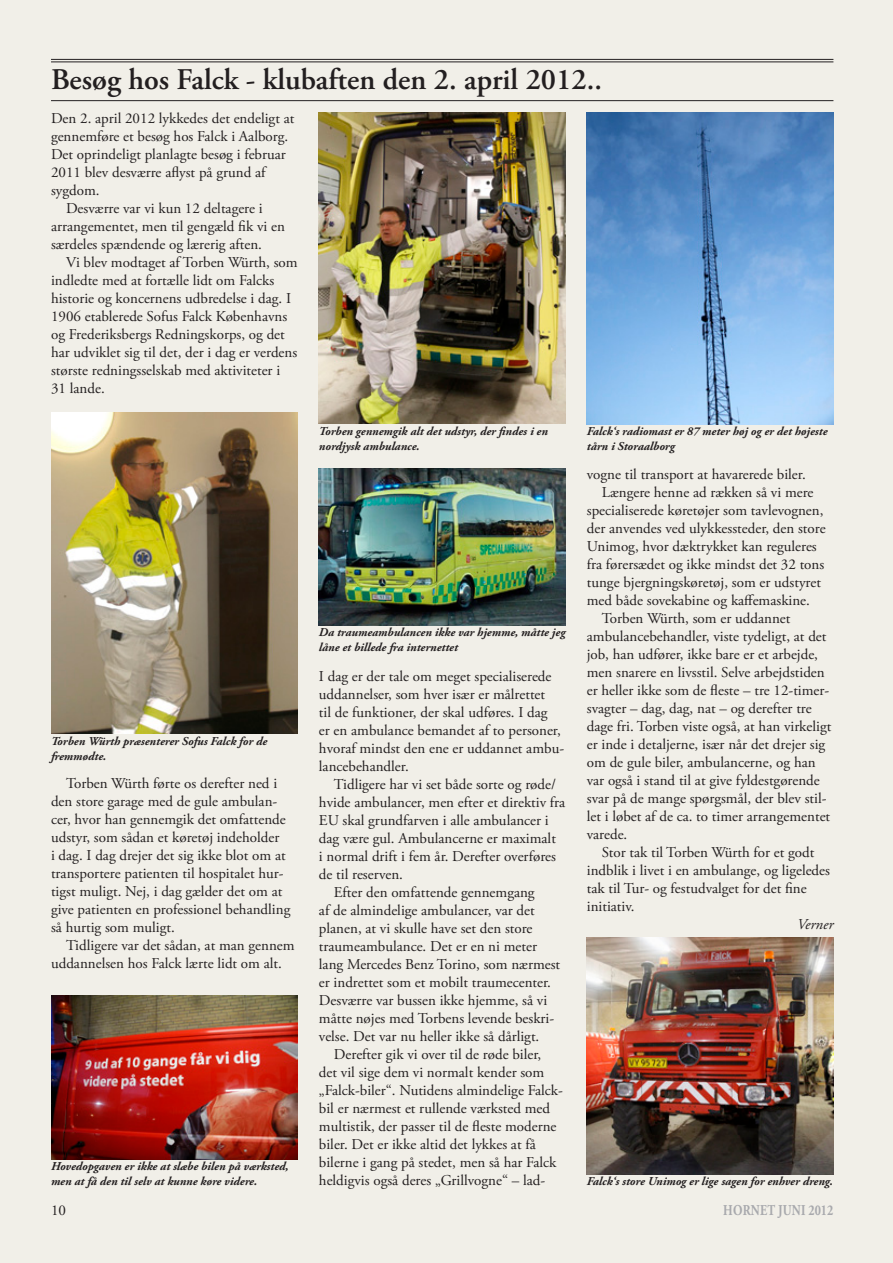
<style>
.page{position:relative;width:893px;height:1263px;background:#f1efe8}
.page>*{position:absolute;margin:0;border:0;box-sizing:border-box;transform-origin:0 0}
.t1{font:600 30px "Adobe Garamond Pro";color:#231f20}
.t2{font:15px/18px "Adobe Garamond Pro";color:#231f20}
.t3{font:700 15px "Adobe Garamond Pro";letter-spacing:.015em;color:#a8a9ad;scale:.8 1}
.t4{font:italic 15px "Adobe Garamond Pro";color:#231f20}
.t5{font:italic 700 12px/15px "Adobe Garamond Pro";color:#231f20}
</style>
<div class="page">
<hr style="left:51px;top:59px;width:782px;height:1px;background:#231f20">
<hr style="left:51px;top:62px;width:782px;height:1px;background:#231f20">
<hr style="left:51px;top:100px;width:782px;height:1px;background:#231f20">
<img style="left:51px;top:412px;width:247px;height:322px">
<img style="left:319px;top:113px;width:247px;height:311px">
<img style="left:587px;top:113px;width:246px;height:311px">
<img style="left:319px;top:469px;width:247px;height:156px">
<img style="left:587px;top:938px;width:246px;height:236px">
<img style="left:51px;top:995px;width:247px;height:164px">
<h1 class="t1" style="left:51px;top:62px;width:553px">Besøg hos Falck - klubaften den 2. april 2012..</h1>
<p class="t2" style="left:51px;top:109px;width:245px">Den 2. april 2012 lykkedes det endeligt at</p>
<p class="t2" style="left:51px;top:127px;width:239px">gennemføre et besøg hos Falck i Aalborg.</p>
<p class="t2" style="left:51px;top:145px;width:236px">Det oprindeligt planlagte besøg i februar</p>
<p class="t2" style="left:51px;top:163px;width:216px">2011 blev desværre aflyst på grund af</p>
<p class="t2" style="left:51px;top:181px;width:50px">sygdom.</p>
<p class="t2" style="left:66px;top:199px;width:198px">Desværre var vi kun 12 deltagere i</p>
<p class="t2" style="left:51px;top:217px;width:235px">arrangementet, men til gengæld fik vi en</p>
<p class="t2" style="left:51px;top:235px;width:212px">særdeles spændende og lærerig aften.</p>
<p class="t2" style="left:66px;top:253px;width:233px">Vi blev modtaget af Torben Würth, som</p>
<p class="t2" style="left:51px;top:271px;width:225px">indledte med at fortælle lidt om Falcks</p>
<p class="t2" style="left:51px;top:289px;width:242px">historie og koncernens udbredelse i dag. I</p>
<p class="t2" style="left:51px;top:307px;width:238px">1906 etablerede Sofus Falck Københavns</p>
<p class="t2" style="left:51px;top:325px;width:235px">og Frederiksbergs Redningskorps, og det</p>
<p class="t2" style="left:51px;top:343px;width:248px">har udviklet sig til det, der i dag er verdens</p>
<p class="t2" style="left:51px;top:361px;width:231px">største redningsselskab med aktiviteter i</p>
<p class="t2" style="left:51px;top:379px;width:55px">31 lande.</p>
<p class="t5" style="left:51px;top:734px;width:218px">Torben Würth præsenterer Sofus Falck for de fremmødte.</p>
<p class="t2" style="left:51px;top:775px;width:241px;text-indent:15px">Torben Würth førte os derefter ned i den store garage med de gule ambulan&shy;cer, hvor han gennemgik det omfattende udstyr, som sådan et køretøj indeholder<br>i dag. I dag drejer det sig ikke blot om at transportere patienten til hospitalet hur&shy;tigst muligt. Nej, i dag gælder det om at give patienten en professionel behandling så hurtig som muligt.</p>
<p class="t2" style="left:51px;top:937px;width:245px;text-indent:15px">Tidligere var det sådan, at man gennem uddannelsen hos Falck lærte lidt om alt.</p>
<p class="t5" style="left:51px;top:1159px;width:239px">Hovedopgaven er ikke at slæbe bilen på værksted, men at få den til selv at kunne køre videre.</p>
<p class="t5" style="left:319px;top:424px;width:231px">Torben gennemgik alt det udstyr, der findes i en nordjysk ambulance.</p>
<p class="t5" style="left:319px;top:625px;width:248px">Da traumeambulancen ikke var hjemme, måtte jeg låne et billede fra internettet</p>
<p class="t2" style="left:319px;top:668px;width:247px">I dag er der tale om meget specialiserede uddannelser, som hver især er målrettet<br>til de funktioner, der skal udføres. I dag<br>er en ambulance bemandet af to personer, hvoraf mindst den ene er uddannet ambu&shy;lancebehandler.</p>
<p class="t2" style="left:334px;top:776px;width:224px">Tidligere har vi set både sorte og røde/</p>
<p class="t2" style="left:319px;top:794px;width:248px">hvide ambulancer, men efter et direktiv fra</p>
<p class="t2" style="left:319px;top:812px;width:231px">EU skal grundfarven i alle ambulancer i</p>
<p class="t2" style="left:319px;top:830px;width:238px">dag være gul. Ambulancerne er maximalt</p>
<p class="t2" style="left:319px;top:848px;width:239px">i normal drift i fem år. Derefter overføres</p>
<p class="t2" style="left:319px;top:866px;width:86px">de til reserven.</p>
<p class="t2" style="left:334px;top:884px;width:202px">Efter den omfattende gennemgang</p>
<p class="t2" style="left:319px;top:902px;width:217px">af de almindelige ambulancer, var det</p>
<p class="t2" style="left:319px;top:920px;width:215px">planen, at vi skulle have set den store</p>
<p class="t2" style="left:319px;top:938px;width:220px">traumeambulance. Det er en ni meter</p>
<p class="t2" style="left:319px;top:956px;width:243px">lang Mercedes Benz Torino, som nærmest</p>
<p class="t2" style="left:319px;top:974px;width:234px">er indrettet som et mobilt traumecenter.</p>
<p class="t2" style="left:319px;top:992px;width:230px">Desværre var bussen ikke hjemme, så vi</p>
<p class="t2" style="left:319px;top:1010px;width:237px">måtte nøjes med Torbens levende beskri-</p>
<p class="t2" style="left:319px;top:1028px;width:222px">velse. Det var nu heller ikke så dårligt.</p>
<p class="t2" style="left:334px;top:1046px;width:209px">Derefter gik vi over til de røde biler,</p>
<p class="t2" style="left:319px;top:1064px;width:227px">det vil sige dem vi normalt kender som</p>
<p class="t2" style="left:319px;top:1082px;width:245px">„Falck-biler“. Nutidens almindelige Falck-</p>
<p class="t2" style="left:319px;top:1100px;width:233px">bil er nærmest et rullende værksted med</p>
<p class="t2" style="left:319px;top:1118px;width:239px">multistik, der passer til de fleste moderne</p>
<p class="t2" style="left:319px;top:1136px;width:218px">biler. Det er ikke altid det lykkes at få</p>
<p class="t2" style="left:319px;top:1154px;width:239px">bilerne i gang på stedet, men så har Falck</p>
<p class="t2" style="left:319px;top:1172px;width:228px">heldigvis også deres „Grillvogne“ – lad-</p>
<p class="t5" style="left:587px;top:424px;width:242px">Falck‘s radiomast er 87 meter høj og er det højeste tårn i Storaalborg</p>
<p class="t2" style="left:587px;top:466px;width:220px">vogne til transport at havarerede biler.</p>
<p class="t2" style="left:602px;top:484px;width:213px">Længere henne ad rækken så vi mere</p>
<p class="t2" style="left:587px;top:502px;width:238px">specialiserede køretøjer som tavlevognen,</p>
<p class="t2" style="left:587px;top:520px;width:240px">der anvendes ved ulykkessteder, den store</p>
<p class="t2" style="left:587px;top:538px;width:231px">Unimog, hvor dæktrykket kan reguleres</p>
<p class="t2" style="left:587px;top:556px;width:239px">fra førersædet og ikke mindst det 32 tons</p>
<p class="t2" style="left:587px;top:574px;width:236px">tunge bjergningskøretøj, som er udstyret</p>
<p class="t2" style="left:587px;top:592px;width:225px">med både sovekabine og kaffemaskine.</p>
<p class="t2" style="left:602px;top:610px;width:190px">Torben Würth, som er uddannet</p>
<p class="t2" style="left:587px;top:628px;width:241px">ambulancebehandler, viste tydeligt, at det</p>
<p class="t2" style="left:587px;top:646px;width:233px">job, han udfører, ikke bare er et arbejde,</p>
<p class="t2" style="left:587px;top:664px;width:239px">men snarere en livsstil. Selve arbejdstiden</p>
<p class="t2" style="left:587px;top:682px;width:244px">er heller ikke som de fleste – tre 12-timer-</p>
<p class="t2" style="left:587px;top:700px;width:226px">svagter – dag, dag, nat – og derefter tre</p>
<p class="t2" style="left:587px;top:718px;width:246px">dage fri. Torben viste også, at han virkeligt</p>
<p class="t2" style="left:587px;top:736px;width:240px">er inde i detaljerne, især når det drejer sig</p>
<p class="t2" style="left:587px;top:754px;width:230px">om de gule biler, ambulancerne, og han</p>
<p class="t2" style="left:587px;top:772px;width:234px">var også i stand til at give fyldestgørende</p>
<p class="t2" style="left:587px;top:790px;width:241px">svar på de mange spørgsmål, der blev stil-</p>
<p class="t2" style="left:587px;top:808px;width:245px">let i løbet af de ca. to timer arrangementet</p>
<p class="t2" style="left:587px;top:826px;width:42px">varede.</p>
<p class="t2" style="left:602px;top:844px;width:214px">Stor tak til Torben Würth for et godt</p>
<p class="t2" style="left:587px;top:862px;width:245px">indblik i livet i en ambulange, og ligeledes</p>
<p class="t2" style="left:587px;top:880px;width:221px">tak til Tur- og festudvalget for det fine</p>
<p class="t2" style="left:587px;top:898px;width:49px">initiativ.</p>
<p class="t4" style="left:797px;top:915px;width:38px">Verner</p>
<p class="t5" style="left:587px;top:1174px;width:248px">Falck‘s store Unimog er lige sagen for enhver dreng.</p>
<p class="t2" style="left:51px;top:1202px;width:16px">10</p>
<p class="t3" style="left:723px;top:1202px;width:139px">HORNET juni 2012</p>
</div>
